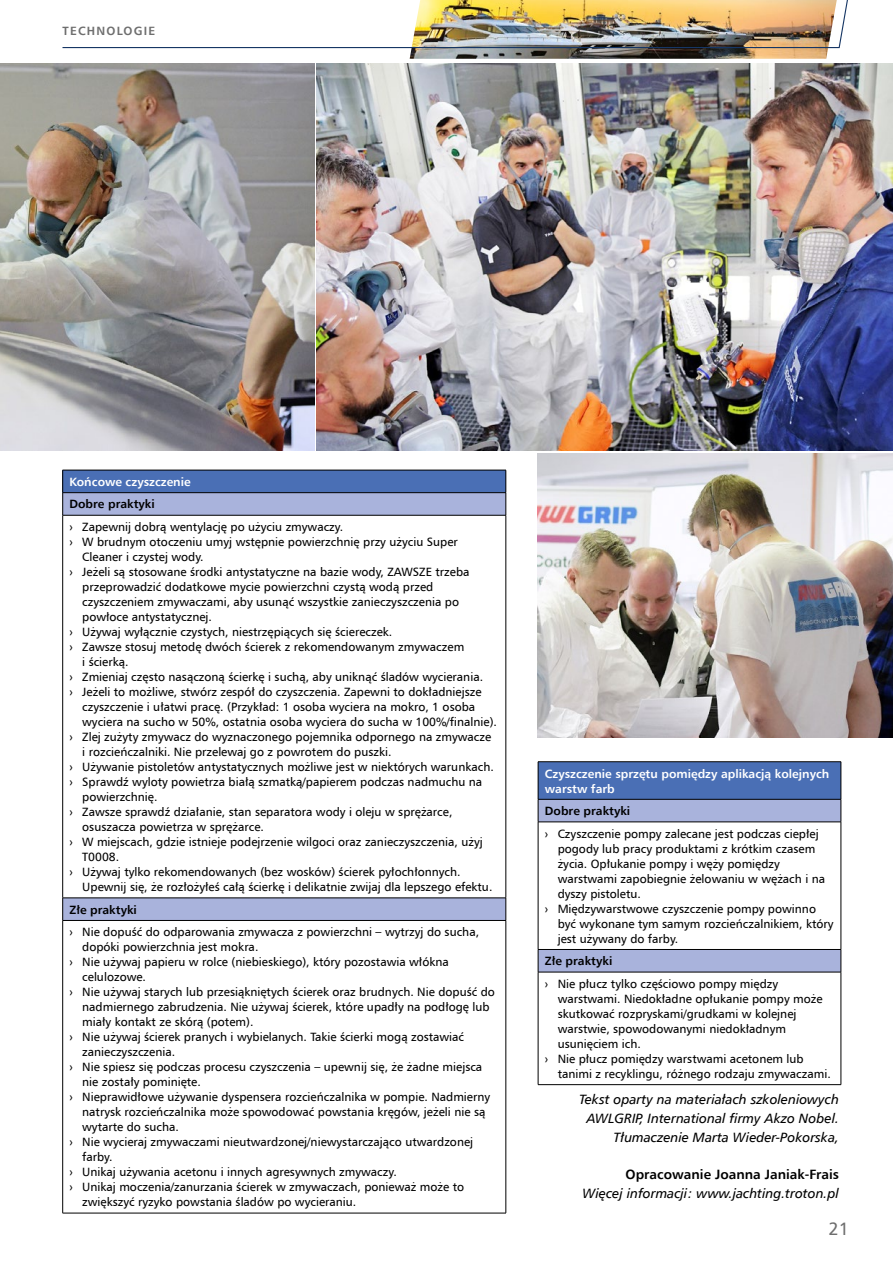
<style>
.page{position:relative;width:893px;height:1263px;background:#fff}
.page>*{position:absolute;margin:0;border:0;box-sizing:border-box;transform-origin:0 0}
.t1{font:18px "Humnst 777 EU";color:#6e6e6e}
.t2{font:italic 13.5px/18.8px "Humnst 777 EU";color:#000;text-align:right}
.t3{font:700 13.5px "Humnst 777 EU";color:#000}
.t4{font:12px "Humnst 777 EU";color:#000}
.t5{font:700 12px/15px "Humnst 777 EU";color:#fff}
.t6{font:700 12px "Humnst 777 EU";color:#000}
.t7{font:700 12px "Humnst 777 EU";letter-spacing:.1em;color:#6e6e6e}
</style>
<div class="page">
<img style="left:538px;top:453px;width:355px;height:285px">
<img style="left:317px;top:64px;width:576px;height:386px">
<img style="left:0;top:64px;width:314px;height:386px">
<img style="left:410px;top:49px;width:418px;height:10px">
<div style="left:63px;top:470px;width:443px;height:23px;background:#4a6fb5"></div>
<svg style="left:63px;top:493px;width:443px;height:427px"></svg>
<hr style="left:63px;top:470px;width:443px;height:1px;background:#000">
<hr style="left:63px;top:492px;width:443px;height:1px;background:#000">
<svg style="left:62px;top:470px;width:1px;height:45px"></svg>
<svg style="left:506px;top:470px;width:1px;height:45px"></svg>
<hr style="left:63px;top:515px;width:443px;height:1px;background:#000">
<hr style="left:62px;top:515px;width:1px;height:383px;background:#000">
<hr style="left:506px;top:515px;width:1px;height:383px;background:#000">
<hr style="left:63px;top:898px;width:443px;height:1px;background:#000">
<svg style="left:62px;top:898px;width:1px;height:22px"></svg>
<svg style="left:506px;top:898px;width:1px;height:22px"></svg>
<hr style="left:63px;top:920px;width:443px;height:1px;background:#000">
<hr style="left:62px;top:921px;width:1px;height:292px;background:#000">
<hr style="left:506px;top:921px;width:1px;height:292px;background:#000">
<hr style="left:63px;top:1213px;width:443px;height:1px;background:#000">
<div style="left:538px;top:762px;width:303px;height:37px;background:#4a6fb5"></div>
<svg style="left:539px;top:800px;width:302px;height:172px"></svg>
<hr style="left:538px;top:761px;width:303px;height:1px;background:#000">
<hr style="left:538px;top:762px;width:1px;height:37px;background:#000">
<hr style="left:841px;top:762px;width:1px;height:37px;background:#000">
<hr style="left:538px;top:799px;width:303px;height:1px;background:#000">
<svg style="left:538px;top:799px;width:1px;height:23px"></svg>
<svg style="left:841px;top:799px;width:1px;height:23px"></svg>
<hr style="left:538px;top:822px;width:303px;height:1px;background:#000">
<hr style="left:538px;top:822px;width:1px;height:127px;background:#000">
<hr style="left:841px;top:822px;width:1px;height:127px;background:#000">
<hr style="left:538px;top:949px;width:303px;height:1px;background:#000">
<svg style="left:538px;top:950px;width:1px;height:22px"></svg>
<svg style="left:841px;top:950px;width:1px;height:22px"></svg>
<hr style="left:538px;top:972px;width:303px;height:1px;background:#000">
<hr style="left:538px;top:972px;width:1px;height:112px;background:#000">
<hr style="left:841px;top:972px;width:1px;height:112px;background:#000">
<hr style="left:538px;top:1084px;width:303px;height:1px;background:#000">
<img style="left:62px;top:0;width:786px;height:49px">
<p class="t7" style="left:63px;top:24px;width:94px">TECHNOLOGIE</p>
<p class="t5" style="left:69px;top:474px;width:123px">Końcowe czyszczenie</p>
<p class="t6" style="left:69px;top:497px;width:87px">Dobre praktyki</p>
<p class="t4" style="left:69px;top:519px;width:275px">› Zapewnij dobrą wentylację po użyciu zmywaczy.</p>
<p class="t4" style="left:69px;top:534px;width:390px">› W brudnym otoczeniu umyj wstępnie powierzchnię przy użyciu Super</p>
<p class="t4" style="left:82px;top:549px;width:123px">Cleaner i czystej wody.</p>
<p class="t4" style="left:69px;top:564px;width:402px">› Jeżeli są stosowane środki antystatyczne na bazie wody, ZAWSZE trzeba</p>
<p class="t4" style="left:82px;top:579px;width:353px">przeprowadzić dodatkowe mycie powierzchni czystą wodą przed</p>
<p class="t4" style="left:82px;top:594px;width:378px">czyszczeniem zmywaczami, aby usunąć wszystkie zanieczyszczenia po</p>
<p class="t4" style="left:82px;top:609px;width:131px">powłoce antystatycznej.</p>
<p class="t4" style="left:69px;top:624px;width:324px">› Używaj wyłącznie czystych, niestrzępiących się ściereczek.</p>
<p class="t4" style="left:69px;top:639px;width:396px">› Zawsze stosuj metodę dwóch ścierek z rekomendowanym zmywaczem</p>
<p class="t4" style="left:82px;top:654px;width:48px">i ścierką.</p>
<p class="t4" style="left:69px;top:669px;width:415px">› Zmieniaj często nasączoną ścierkę i suchą, aby uniknąć śladów wycierania.</p>
<p class="t4" style="left:69px;top:684px;width:413px">› Jeżeli to możliwe, stwórz zespół do czyszczenia. Zapewni to dokładniejsze</p>
<p class="t4" style="left:82px;top:699px;width:394px">czyszczenie i ułatwi pracę. (Przykład: 1 osoba wyciera na mokro, 1 osoba</p>
<p class="t4" style="left:82px;top:714px;width:416px">wyciera na sucho w 50%, ostatnia osoba wyciera do sucha w 100%/finalnie).</p>
<p class="t4" style="left:69px;top:729px;width:423px">› Zlej zużyty zmywacz do wyznaczonego pojemnika odpornego na zmywacze</p>
<p class="t4" style="left:82px;top:744px;width:311px">i rozcieńczalniki. Nie przelewaj go z powrotem do puszki.</p>
<p class="t4" style="left:69px;top:759px;width:426px">› Używanie pistoletów antystatycznych możliwe jest w niektórych warunkach.</p>
<p class="t4" style="left:69px;top:774px;width:414px">› Sprawdź wyloty powietrza białą szmatką/papierem podczas nadmuchu na</p>
<p class="t4" style="left:82px;top:789px;width:77px">powierzchnię.</p>
<p class="t4" style="left:69px;top:804px;width:384px">› Zawsze sprawdź działanie, stan separatora wody i oleju w sprężarce,</p>
<p class="t4" style="left:82px;top:819px;width:183px">osuszacza powietrza w sprężarce.</p>
<p class="t4" style="left:69px;top:834px;width:415px">› W miejscach, gdzie istnieje podejrzenie wilgoci oraz zanieczyszczenia, użyj</p>
<p class="t4" style="left:82px;top:849px;width:39px">T0008.</p>
<p class="t4" style="left:69px;top:864px;width:393px">› Używaj tylko rekomendowanych (bez wosków) ścierek pyłochłonnych.</p>
<p class="t4" style="left:82px;top:879px;width:412px">Upewnij się, że rozłożyłeś całą ścierkę i delikatnie zwijaj dla lepszego efektu.</p>
<p class="t6" style="left:69px;top:902px;width:69px">Złe praktyki</p>
<p class="t4" style="left:69px;top:924px;width:411px">› Nie dopuść do odparowania zmywacza z powierzchni – wytrzyj do sucha,</p>
<p class="t4" style="left:82px;top:939px;width:178px">dopóki powierzchnia jest mokra.</p>
<p class="t4" style="left:69px;top:954px;width:381px">› Nie używaj papieru w rolce (niebieskiego), który pozostawia włókna</p>
<p class="t4" style="left:82px;top:969px;width:65px">celulozowe.</p>
<p class="t4" style="left:69px;top:984px;width:427px">› Nie używaj starych lub przesiąkniętych ścierek oraz brudnych. Nie dopuść do</p>
<p class="t4" style="left:82px;top:999px;width:409px">nadmiernego zabrudzenia. Nie używaj ścierek, które upadły na podłogę lub</p>
<p class="t4" style="left:82px;top:1014px;width:173px">miały kontakt ze skórą (potem).</p>
<p class="t4" style="left:69px;top:1029px;width:396px">› Nie używaj ścierek pranych i wybielanych. Takie ścierki mogą zostawiać</p>
<p class="t4" style="left:82px;top:1044px;width:94px">zanieczyszczenia.</p>
<p class="t4" style="left:69px;top:1059px;width:414px">› Nie spiesz się podczas procesu czyszczenia – upewnij się, że żadne miejsca</p>
<p class="t4" style="left:82px;top:1074px;width:120px">nie zostały pominięte.</p>
<p class="t4" style="left:69px;top:1089px;width:422px">› Nieprawidłowe używanie dyspensera rozcieńczalnika w pompie. Nadmierny</p>
<p class="t4" style="left:82px;top:1104px;width:405px">natrysk rozcieńczalnika może spowodować powstania kręgów, jeżeli nie są</p>
<p class="t4" style="left:82px;top:1119px;width:98px">wytarte do sucha.</p>
<p class="t4" style="left:69px;top:1134px;width:405px">› Nie wycieraj zmywaczami nieutwardzonej/niewystarczająco utwardzonej</p>
<p class="t4" style="left:82px;top:1149px;width:32px">farby.</p>
<p class="t4" style="left:69px;top:1164px;width:329px">› Unikaj używania acetonu i innych agresywnych zmywaczy.</p>
<p class="t4" style="left:69px;top:1179px;width:396px">› Unikaj moczenia/zanurzania ścierek w zmywaczach, ponieważ może to</p>
<p class="t4" style="left:82px;top:1194px;width:276px">zwiększyć ryzyko powstania śladów po wycieraniu.</p>
<p class="t5" style="left:545px;top:766px;width:286px">Czyszczenie sprzętu pomiędzy aplikacją kolejnych warstw farb</p>
<p class="t6" style="left:545px;top:803px;width:87px">Dobre praktyki</p>
<p class="t4" style="left:545px;top:826px;width:275px">› Czyszczenie pompy zalecane jest podczas ciepłej</p>
<p class="t4" style="left:558px;top:841px;width:259px">pogody lub pracy produktami z krótkim czasem</p>
<p class="t4" style="left:558px;top:856px;width:224px">życia. Opłukanie pompy i węży pomiędzy</p>
<p class="t4" style="left:558px;top:871px;width:269px">warstwami zapobiegnie żelowaniu w wężach i na</p>
<p class="t4" style="left:558px;top:886px;width:85px">dyszy pistoletu.</p>
<p class="t4" style="left:545px;top:901px;width:273px">› Międzywarstwowe czyszczenie pompy powinno</p>
<p class="t4" style="left:558px;top:916px;width:277px">być wykonane tym samym rozcieńczalnikiem, który</p>
<p class="t4" style="left:558px;top:931px;width:122px">jest używany do farby.</p>
<p class="t6" style="left:545px;top:953px;width:69px">Złe praktyki</p>
<p class="t4" style="left:545px;top:976px;width:235px">› Nie płucz tylko częściowo pompy między</p>
<p class="t4" style="left:558px;top:991px;width:266px">warstwami. Niedokładne opłukanie pompy może</p>
<p class="t4" style="left:558px;top:1006px;width:240px">skutkować rozpryskami/grudkami w kolejnej</p>
<p class="t4" style="left:558px;top:1021px;width:230px">warstwie, spowodowanymi niedokładnym</p>
<p class="t4" style="left:558px;top:1036px;width:85px">usunięciem ich.</p>
<p class="t4" style="left:545px;top:1051px;width:260px">› Nie płucz pomiędzy warstwami acetonem lub</p>
<p class="t4" style="left:558px;top:1066px;width:275px">tanimi z recyklingu, różnego rodzaju zmywaczami.</p>
<p class="t2" style="left:579px;top:1090px;width:261px">Tekst oparty na materiałach szkoleniowych<br>AWLGRIP, International firmy Akzo Nobel.<br>Tłumaczenie Marta Wieder-Pokorska,</p>
<p class="t3" style="left:626px;top:1166px;width:215px">Opracowanie Joanna Janiak-Frais</p>
<p class="t2" style="left:582px;top:1183px;width:258px">Więcej informacji: www.jachting.troton.pl</p>
<h1 class="t1" style="left:829px;top:1218px;width:22px">21</h1>
</div>
